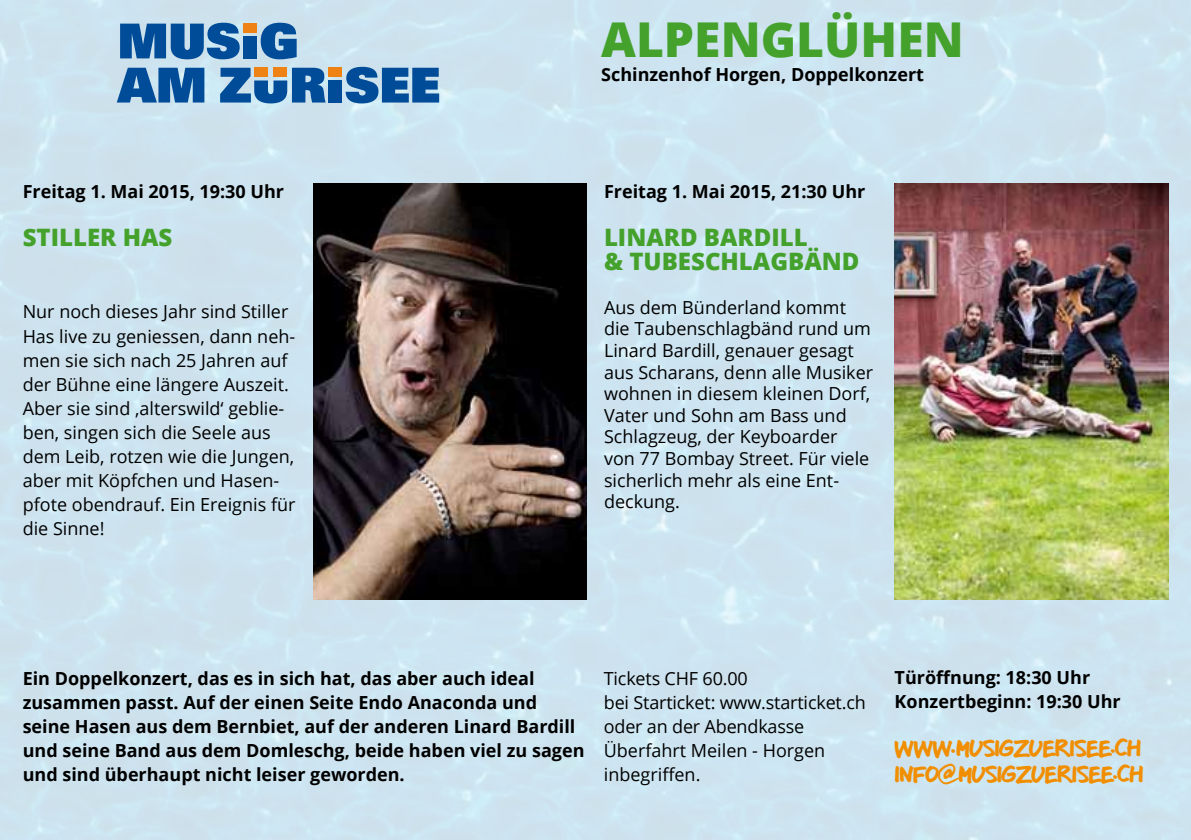
<style>
.page{position:relative;width:1191px;height:840px;background:#fff}
.page>*{position:absolute;margin:0;border:0;box-sizing:border-box;transform-origin:0 0}
.t1{font:800 48px "Open Sans";color:#44a12b}
.t2{font:800 24px/24px "Open Sans";color:#44a12b}
.t3{font:18px/24px "Open Sans";color:#000}
.t4{font:700 18px/24px "Open Sans";color:#000}
.t5{font:11px "MZ Regular";letter-spacing:-.05em;color:#f18e00}
</style>
<div class="page">
<div style="left:0;top:0;width:1191px;height:839px;background:#cde3f0"></div>
<svg style="left:261px;top:23px;width:36px;height:36px"></svg>
<svg style="left:120px;top:23px;width:120px;height:36px;background:#3472ae"></svg>
<div style="left:243px;top:36px;width:14px;height:22px;background:#004c99"></div>
<svg style="left:117px;top:68px;width:87px;height:34px;background:#3271ad"></svg>
<svg style="left:220px;top:68px;width:106px;height:35px;background:#3f7bb3"></svg>
<div style="left:328px;top:80px;width:14px;height:22px;background:#004c99"></div>
<svg style="left:346px;top:67px;width:93px;height:36px;background:#3573af"></svg>
<div style="left:254px;top:68px;width:14px;height:9px;background:#ef8214"></div>
<div style="left:273px;top:68px;width:14px;height:9px;background:#ef8214"></div>
<div style="left:328px;top:68px;width:14px;height:9px;background:#ef8214"></div>
<div style="left:243px;top:24px;width:14px;height:9px;background:#ef8214"></div>
<img style="left:313px;top:183px;width:273px;height:416px">
<img style="left:894px;top:183px;width:274px;height:416px">
<p class="t4" style="left:23px;top:179px;width:263px">Freitag 1. Mai 2015, 19:30 Uhr</p>
<h2 class="t2" style="left:23px;top:224px;width:151px">STILLER HAS</h2>
<p class="t3" style="left:23px;top:299px;width:274px">Nur noch dieses Jahr sind Stiller<br>Has live zu geniessen, dann neh&shy;men sie sich nach 25 Jahren auf der Bühne eine längere Auszeit.<br>Aber sie sind ‚alterswild‘ geblie&shy;ben, singen sich die Seele aus dem Leib, rotzen wie die Jungen, aber mit Köpfchen und Hasen&shy;pfote obendrauf. Ein Ereignis für die Sinne!</p>
<h1 class="t1" style="left:601px;top:3px;width:364px">ALPENGLÜHEN</h1>
<p class="t4" style="left:601px;top:62px;width:324px">Schinzenhof Horgen, Doppelkonzert</p>
<p class="t4" style="left:604px;top:179px;width:263px">Freitag 1. Mai 2015, 21:30 Uhr</p>
<h2 class="t2" style="left:604px;top:224px;width:257px">LINARD BARDILL<br>&amp; TUBESCHLAGBÄND</h2>
<p class="t3" style="left:604px;top:296px;width:271px;line-height:21.6px">Aus dem Bünderland kommt die Taubenschlagbänd rund um<br>Linard Bardill, genauer gesagt aus Scharans, denn alle Musiker wohnen in diesem kleinen Dorf,<br>Vater und Sohn am Bass und<br>Schlagzeug, der Keyboarder<br>von 77 Bombay Street. Für viele sicherlich mehr als eine Ent&shy;deckung.</p>
<p class="t4" style="left:23px;top:665px;width:563px">Ein Doppelkonzert, das es in sich hat, das aber auch ideal zusammen passt. Auf der einen Seite Endo Anaconda und seine Hasen aus dem Bernbiet, auf der anderen Linard Bardill und seine Band aus dem Domleschg, beide haben viel zu sagen und sind überhaupt nicht leiser geworden.</p>
<p class="t3" style="left:604px;top:665px;width:263px">Tickets CHF 60.00<br>bei Starticket: www.starticket.ch oder an der Abendkasse<br>Überfahrt Meilen - Horgen inbegriffen.</p>
<p class="t4" style="left:894px;top:665px;width:228px">Türöffnung: 18:30 Uhr<br>Konzertbeginn: 19:30 Uhr</p>
<p class="t5" style="left:894px;top:742px;width:248px">WWW.MUTIGZUERITEE.CH</p>
<p class="t5" style="left:895px;top:768px;width:250px">INFO@MUTIGZUERITEE.CH</p>
</div>
